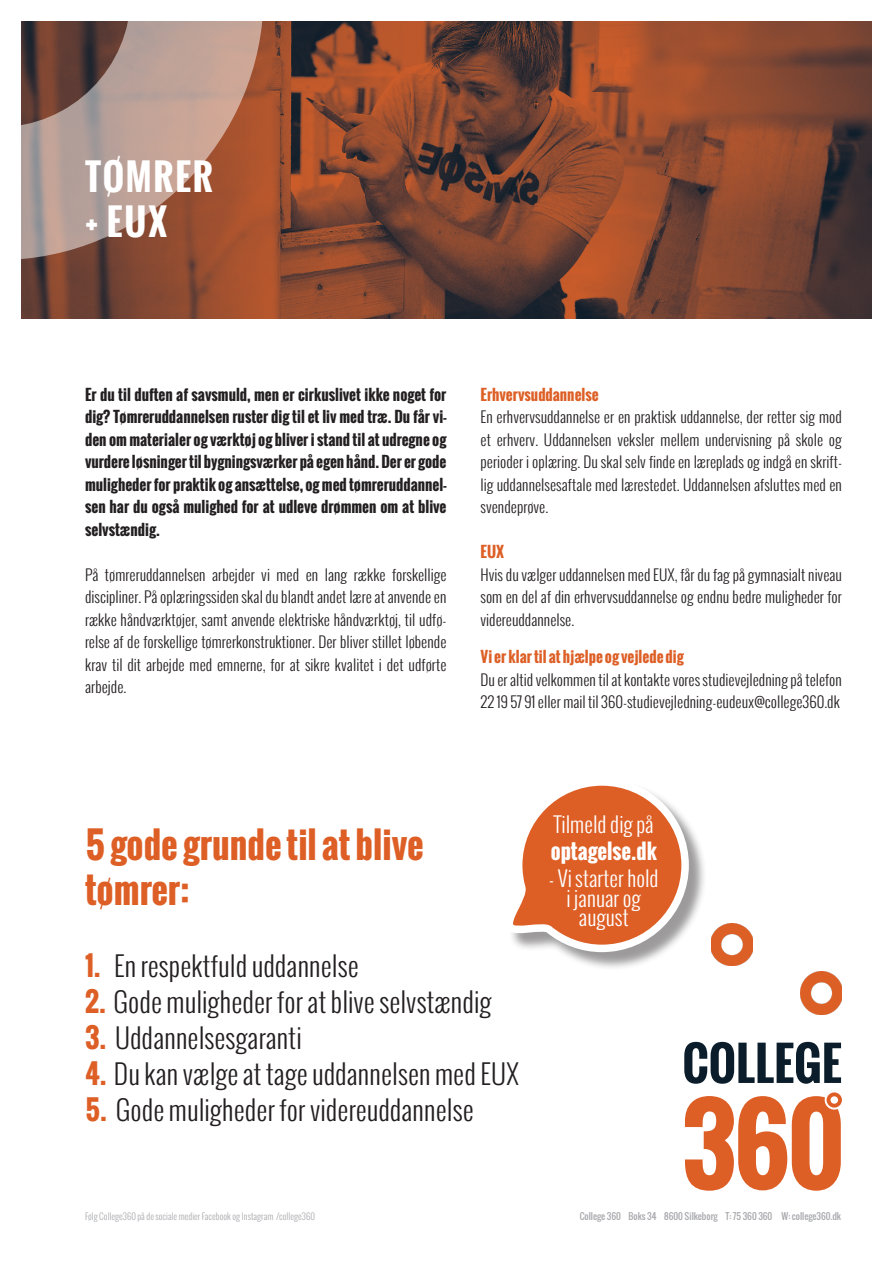
<style>
.page{position:relative;width:893px;height:1263px;background:#fff}
.page>*{position:absolute;margin:0;border:0;box-sizing:border-box;transform-origin:0 0}
.t1{font:700 36px "Oswald";color:#dd5f26}
.t2{font:700 36px/45px "Oswald";letter-spacing:.05em;color:#fff}
.t3{font:300 27px "Oswald";color:#231f20}
.t4{font:300 21px "Oswald";color:#fff}
.t5{font:700 21px "Oswald";color:#fff}
.t6{font:300 15px/22.5px "Oswald";color:#231f20;text-align:justify}
.t7{font:700 15px/22.5px "Oswald";color:#231f20;text-align:justify}
.t8{font:700 15px "Oswald";color:#dd5f26}
.t9{font:300 9px "Oswald";color:#a8a9ad}
.t10{font:9px "Oswald";color:#a8a9ad}
.s1{font-weight:700;color:#dd5f26}
</style>
<div class="page">
<img style="left:21px;top:21px;width:851px;height:298px">
<svg style="left:21px;top:21px;width:243px;height:239px;background:#a57d6e"></svg>
<svg style="left:684px;top:1042px;width:157px;height:42px"></svg>
<svg style="left:685px;top:1092px;width:157px;height:99px"></svg>
<div style="left:508px;top:780px;width:199px;height:190px;background:#231f20;opacity:.45"></div>
<svg style="left:508px;top:780px;width:185px;height:176px"></svg>
<img style="left:800px;top:972px;width:42px;height:42px">
<img style="left:711px;top:923px;width:42px;height:43px">
<p class="t2" style="left:85px;top:154px;width:129px">TØMRER + EUX</p>
<p class="t7" style="left:85px;top:383px;width:363px">Er du til duften af savsmuld, men er cirkuslivet ikke noget for dig? Tømreruddannelsen ruster dig til et liv med træ. Du får vi&shy;den om materialer og værktøj og bliver i stand til at udregne og vurdere løsninger til bygningsværker på egen hånd. Der er gode muligheder for praktik og ansættelse, og med tømreruddannel&shy;sen har du også mulighed for at udleve drømmen om at blive selvstændig.</p>
<p class="t6" style="left:85px;top:563px;width:363px">På tømreruddannelsen arbejder vi med en lang række forskellige discipliner. På oplæringssiden skal du blandt andet lære at anvende en række håndværktøjer, samt anvende elektriske håndværktøj, til udfø&shy;relse af de forskellige tømrerkonstruktioner. Der bliver stillet løbende krav til dit arbejde med emnerne, for at sikre kvalitet i det udførte arbejde.</p>
<p class="t8" style="left:480px;top:383px;width:120px">Erhvervsuddannelse</p>
<p class="t6" style="left:480px;top:406px;width:363px">En erhvervsuddannelse er en praktisk uddannelse, der retter sig mod et erhverv. Uddannelsen veksler mellem undervisning på skole og perioder i oplæring. Du skal selv finde en læreplads og indgå en skrift&shy;lig uddannelsesaftale med lærestedet. Uddannelsen afsluttes med en svendeprøve.</p>
<p class="t8" style="left:480px;top:541px;width:25px">EUX</p>
<p class="t6" style="left:480px;top:563px;width:363px">Hvis du vælger uddannelsen med EUX, får du fag på gymnasialt niveau som en del af din erhvervsuddannelse og endnu bedre muligheder for videreuddannelse.</p>
<p class="t6" style="left:480px;top:646px;width:363px;text-align:left"><span class="s1">Vi er klar til at hjælpe og vejlede dig<br></span>Du er altid velkommen til at kontakte vores studievejledning på telefon<br>22 19 57 91 eller mail til 360-studievejledning-eudeux@college360.dk</p>
<p class="t1" style="left:85px;top:818px;width:340px">5 gode grunde til at blive</p>
<p class="t1" style="left:85px;top:863px;width:106px">tømrer:</p>
<p class="t4" style="left:554px;top:810px;width:101px">Tilmeld dig på</p>
<p class="t5" style="left:551px;top:835px;width:108px">optagelse.dk</p>
<p class="t4" style="left:549px;top:864px;width:111px">- Vi starter hold</p>
<p class="t4" style="left:566px;top:883px;width:76px">i januar og</p>
<p class="t4" style="left:579px;top:903px;width:52px">august</p>
<p class="t3" style="left:85px;top:947px;width:275px"><span class="s1">1.</span> En respektfuld uddannelse</p>
<p class="t3" style="left:85px;top:983px;width:408px"><span class="s1">2.</span> Gode muligheder for at blive selvstændig</p>
<p class="t3" style="left:85px;top:1019px;width:218px"><span class="s1">3.</span> Uddannelsesgaranti</p>
<p class="t3" style="left:85px;top:1055px;width:436px"><span class="s1">4.</span> Du kan vælge at tage uddannelsen med EUX</p>
<p class="t3" style="left:85px;top:1091px;width:390px"><span class="s1">5.</span> Gode muligheder for videreuddannelse</p>
<p class="t9" style="left:85px;top:1210px;width:231px">Følg College360 på de sociale medier Facebook og Instagram /college360</p>
<p class="t10" style="left:580px;top:1210px;width:263px">College 360 Boks 34 8600 Silkeborg T: 75 360 360 W: college360.dk</p>
</div>
